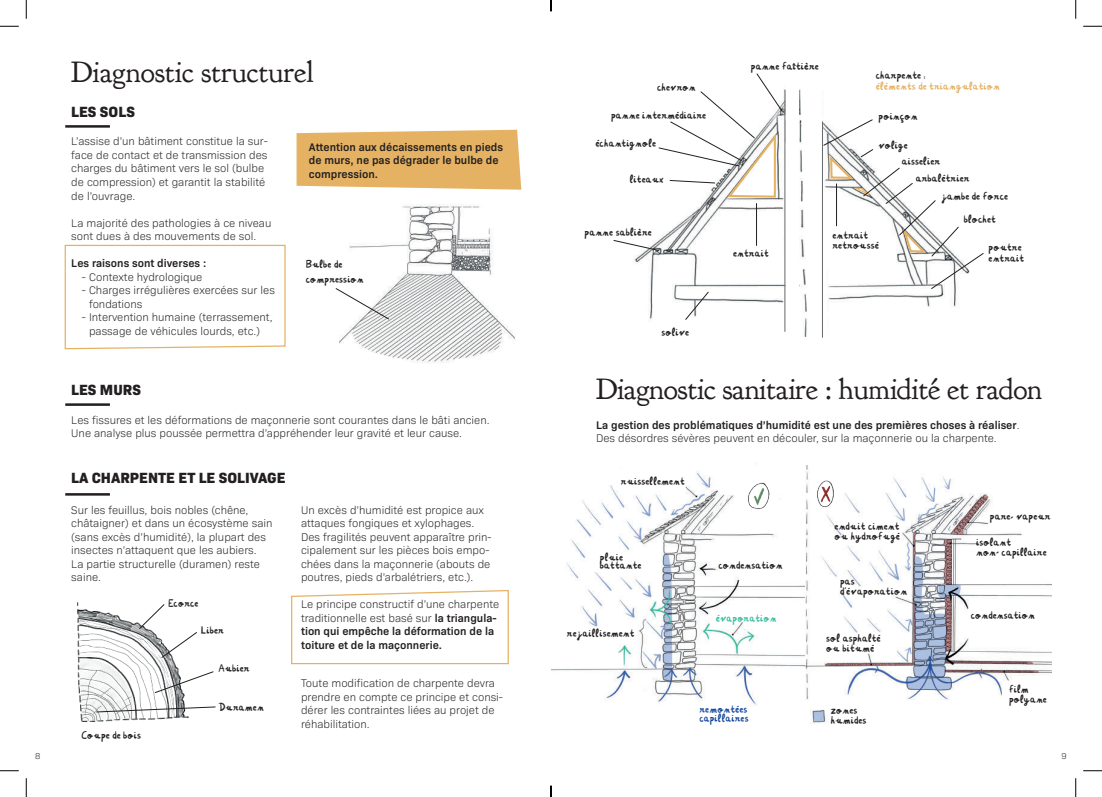
<style>
.page{position:relative;width:1102px;height:797px;background:#fff}
.page>*{position:absolute;margin:0;border:0;box-sizing:border-box;transform-origin:0 0}
.t1{font:30px "Goudy Bookletter 1911";letter-spacing:-.01em;color:#231f20}
.t2{font:800 15px "Bio Sans";color:#231f20}
.t3{font:12.5px/10px "Myfont Tiez Breiz";letter-spacing:-.05em;color:#231f20}
.t4{font:12.5px "Myfont Tiez Breiz";letter-spacing:-.05em;color:#e5b263}
.t5{font:12.5px "Myfont Tiez Breiz";letter-spacing:-.05em;color:#15489e}
.t6{font:12.5px "Myfont Tiez Breiz";letter-spacing:-.05em;color:#39bda1}
.t7{font:300 11.25px/13.5px "Bio Sans";color:#231f20}
.t8{font:600 11.25px/13.5px "Bio Sans";color:#231f20}
.t9{font:300 8.75px "Bio Sans";color:#231f20}
.s1{font-weight:300}
</style>
<div class="page">
<img style="left:822px;top:290px;width:135px;height:47px">
<img style="left:634px;top:89px;width:151px;height:231px">
<img style="left:799px;top:88px;width:8px;height:249px">
<hr style="left:65px;top:125px;width:45px;height:3px;background:#231f20">
<hr style="left:65px;top:403px;width:45px;height:3px;background:#231f20">
<hr style="left:65px;top:493px;width:45px;height:2px;background:#231f20">
<svg style="left:296px;top:130px;width:225px;height:60px;background:#e6b76e"></svg>
<svg style="left:291px;top:590px;width:218px;height:75px"></svg>
<img style="left:339px;top:204px;width:176px;height:159px">
<svg style="left:64px;top:244px;width:222px;height:106px"></svg>
<svg style="left:335px;top:287px;width:55px;height:33px"></svg>
<img style="left:77px;top:602px;width:112px;height:120px">
<svg style="left:138px;top:603px;width:59px;height:55px"></svg>
<svg style="left:154px;top:670px;width:60px;height:23px"></svg>
<svg style="left:96px;top:706px;width:120px;height:7px"></svg>
<img style="left:551px;top:471px;width:253px;height:235px">
<img style="left:746px;top:480px;width:24px;height:31px">
<img style="left:805px;top:465px;width:246px;height:259px">
<img style="left:813px;top:476px;width:25px;height:35px">
<svg style="left:684px;top:291px;width:25px;height:29px"></svg>
<svg style="left:613px;top:239px;width:46px;height:12px"></svg>
<svg style="left:658px;top:73px;width:125px;height:126px"></svg>
<hr style="left:756px;top:203px;width:1px;height:42px;background:#231f20">
<svg style="left:822px;top:119px;width:162px;height:171px"></svg>
<hr style="left:821px;top:121px;width:1px;height:217px;background:#666a6a">
<hr style="left:784px;top:90px;width:1px;height:242px;background:#666a6a">
<svg style="left:0;top:25px;width:19px;height:2px"></svg>
<svg style="left:1083px;top:25px;width:18px;height:2px"></svg>
<svg style="left:0;top:770px;width:19px;height:1px"></svg>
<svg style="left:1083px;top:770px;width:18px;height:1px"></svg>
<svg style="left:25px;top:0;width:2px;height:19px"></svg>
<svg style="left:25px;top:778px;width:2px;height:19px"></svg>
<svg style="left:1075px;top:0;width:1px;height:19px"></svg>
<svg style="left:1075px;top:778px;width:1px;height:19px"></svg>
<svg style="left:550px;top:785px;width:1px;height:12px"></svg>
<h1 class="t1" style="left:71px;top:60px;width:244px">Diagnostic structurel</h1>
<h2 class="t2" style="left:71px;top:104px;width:65px">LES SOLS</h2>
<p class="t7" style="left:71px;top:136px;width:198px">L’assise d’un bâtiment constitue la sur&shy;face de contact et de transmission des charges du bâtiment vers le sol (bulbe de compression) et garantit la stabilité de l’ouvrage.</p>
<p class="t7" style="left:71px;top:217px;width:202px">La majorité des pathologies à ce niveau sont dues à des mouvements de sol.</p>
<p class="t8" style="left:71px;top:256px;width:136px">Les raisons sont diverses :</p>
<p class="t7" style="left:82px;top:271px;width:122px">- Contexte hydrologique</p>
<p class="t7" style="left:89px;top:284px;width:187px;text-indent:-7px">- Charges irrégulières exercées sur les fondations</p>
<p class="t7" style="left:82px;top:311px;width:192px;text-align:center">- Intervention humaine (terrassement, passage de véhicules lourds, etc.)</p>
<p class="t8" style="left:309px;top:140px;width:196px">Attention aux décaissements en pieds de murs, ne pas dégrader le bulbe de compression.</p>
<p class="t3" style="left:305px;top:258px;width:60px;line-height:15px">Bulbe de compression</p>
<h2 class="t2" style="left:71px;top:382px;width:71px">LES MURS</h2>
<p class="t7" style="left:71px;top:414px;width:420px">Les fissures et les déformations de maçonnerie sont courantes dans le bâti ancien.<br>Une analyse plus poussée permettra d’appréhender leur gravité et leur cause.</p>
<h2 class="t2" style="left:71px;top:469px;width:216px">LA CHARPENTE ET LE SOLIVAGE</h2>
<p class="t7" style="left:71px;top:504px;width:203px">Sur les feuillus, bois nobles (chêne, châtaigner) et dans un écosystème sain (sans excès d’humidité), la plupart des insectes n’attaquent que les aubiers.<br>La partie structurelle (duramen) reste saine.</p>
<p class="t3" style="left:168px;top:599px;width:32px">Ecorce</p>
<p class="t3" style="left:201px;top:626px;width:25px">Liber</p>
<p class="t3" style="left:218px;top:664px;width:33px">Aubier</p>
<p class="t3" style="left:81px;top:731px;width:62px">Coupe de bois</p>
<p class="t3" style="left:218px;top:703px;width:48px">Duramen</p>
<p class="t7" style="left:301px;top:504px;width:192px">Un excès d’humidité est propice aux attaques fongiques et xylophages.<br>Des fragilités peuvent apparaître prin&shy;cipalement sur les pièces bois empo&shy;chées dans la maçonnerie (abouts de poutres, pieds d’arbalétriers, etc.).</p>
<p class="t8" style="left:301px;top:598px;width:200px"><span class="s1">Le principe constructif d’une charpente traditionnelle est basé sur</span> la triangula&shy;tion qui empêche la déformation de la toiture et de la maçonnerie.</p>
<p class="t7" style="left:301px;top:677px;width:203px">Toute modification de charpente devra prendre en compte ce principe et consi&shy;dérer les contraintes liées au projet de réhabilitation.</p>
<p class="t3" style="left:656px;top:84px;width:41px">chevron</p>
<p class="t3" style="left:610px;top:111px;width:97px">panne intermédiaire</p>
<p class="t3" style="left:595px;top:140px;width:63px">échantignole</p>
<p class="t3" style="left:629px;top:176px;width:36px">liteaux</p>
<p class="t3" style="left:584px;top:229px;width:69px">panne sablière</p>
<p class="t3" style="left:661px;top:328px;width:30px">solive</p>
<p class="t3" style="left:750px;top:63px;width:70px">panne faitière</p>
<p class="t3" style="left:791px;top:63px;width:6px">ˆ</p>
<p class="t3" style="left:732px;top:249px;width:38px">entrait</p>
<p class="t3" style="left:875px;top:71px;width:52px">charpente :</p>
<p class="t4" style="left:875px;top:82px;width:126px">éléments de triangulation</p>
<p class="t3" style="left:878px;top:112px;width:41px">poinçon</p>
<p class="t3" style="left:878px;top:142px;width:32px">volige</p>
<p class="t3" style="left:901px;top:158px;width:41px">aisselier</p>
<p class="t3" style="left:915px;top:174px;width:56px">arbalétrier</p>
<p class="t3" style="left:963px;top:186px;width:47px;line-height:23.4px;text-indent:-22px">jambe de force blochet</p>
<p class="t3" style="left:988px;top:243px;width:38px;line-height:11.2px">poutre entrait</p>
<p class="t3" style="left:832px;top:231px;width:49px">entrait retroussé</p>
<h1 class="t1" style="left:596px;top:377px;width:447px">Diagnostic sanitaire : humidité et radon</h1>
<p class="t8" style="left:596px;top:418px;width:425px">La gestion des problématiques d’humidité est une des premières choses à réaliser<span class="s1">.<br>Des désordres sévères peuvent en découler, sur la maçonnerie ou la charpente.</span></p>
<p class="t3" style="left:620px;top:477px;width:66px">ruissellement</p>
<p class="t3" style="left:599px;top:553px;width:25px">pluie</p>
<p class="t3" style="left:599px;top:561px;width:44px">battante</p>
<p class="t3" style="left:566px;top:629px;width:70px">rejaillisement</p>
<p class="t3" style="left:718px;top:561px;width:66px">condensation</p>
<p class="t6" style="left:715px;top:613px;width:63px">évaporation</p>
<p class="t5" style="left:699px;top:704px;width:50px">remontées</p>
<p class="t5" style="left:699px;top:713px;width:51px">capillaires</p>
<p class="t3" style="left:834px;top:522px;width:68px">enduit ciment ou hydrofugé</p>
<p class="t3" style="left:839px;top:577px;width:69px">pas d’évaporation</p>
<p class="t3" style="left:825px;top:634px;width:57px">sol asphalté ou bitumé</p>
<p class="t3" style="left:830px;top:706px;width:38px">zones humides</p>
<p class="t3" style="left:989px;top:512px;width:63px">pare´ vapeur</p>
<p class="t3" style="left:975px;top:538px;width:73px">isolant<br>non´ capillaire</p>
<p class="t3" style="left:970px;top:611px;width:66px">condensation</p>
<p class="t3" style="left:1008px;top:685px;width:40px">film polyane</p>
<p class="t9" style="left:35px;top:753px;width:7px">8</p>
<p class="t9" style="left:1061px;top:753px;width:7px">9</p>
</div>
